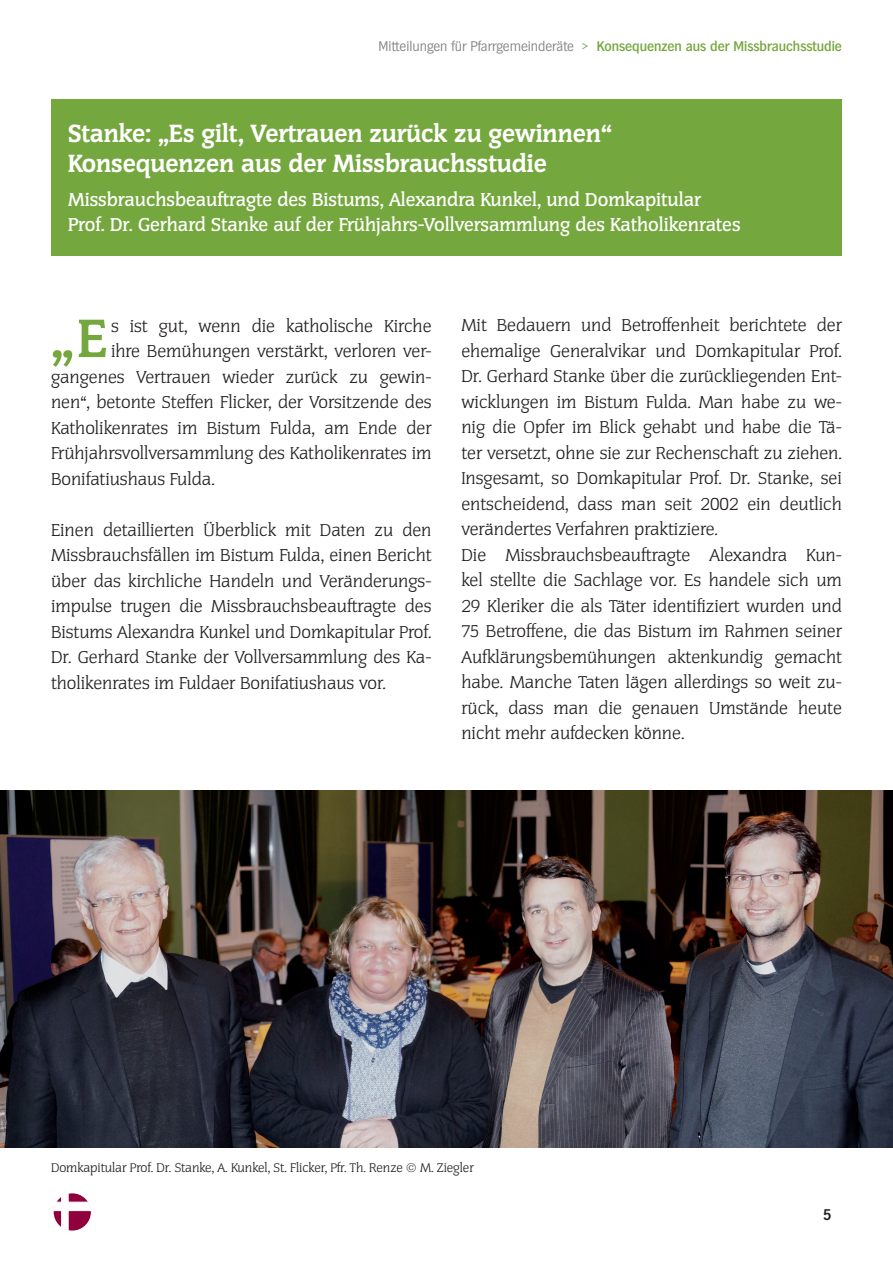
<style>
.page{position:relative;width:893px;height:1263px;background:#fff}
.page>*{position:absolute;margin:0;border:0;box-sizing:border-box;transform-origin:0 0}
.t1{font:700 51.9px "Congress";color:#74a73d}
.t2{font:800 24px/30px "Congress";color:#fff}
.t3{font:500 18px/25.5px "Congress";color:#fff}
.t4{font:300 16.5px/25.5px "Congress";color:#231f20;text-align:justify}
.t5{font:600 15px "Hamburg";color:#231f20}
.t6{font:500 13.5px "Hamburg";color:#74a73d}
.t7{font:300 12px "Congress";letter-spacing:-.005em;color:#231f20}
.s1{font-weight:300;color:#808285}
.s2{font-weight:300}
</style>
<div class="page">
<svg style="left:54px;top:1194px;width:37px;height:36px"></svg>
<div style="left:51px;top:99px;width:791px;height:156px;background:#74a73d"></div>
<img style="left:0;top:791px;width:893px;height:357px">
<p class="t6" style="left:379px;top:38px;width:465px"><span class="s1">Mitteilungen für Pfarrgemeinderäte</span> <span class="s2">&gt;</span> Konsequenzen aus der Missbrauchsstudie</p>
<h2 class="t2" style="left:68px;top:119px;width:545px">Stanke: „Es gilt, Vertrauen zurück zu gewinnen“<br>Konsequenzen aus der Missbrauchsstudie</h2>
<p class="t3" style="left:68px;top:187px;width:674px">Missbrauchsbeauftragte des Bistums, Alexandra Kunkel, und Domkapitular<br>Prof. Dr. Gerhard Stanke auf der Frühjahrs-Vollversammlung des Katholikenrates</p>
<h1 class="t1" style="left:51px;top:307px;width:58px">„E</h1>
<p class="t4" style="left:111px;top:313px;width:322px">s ist gut, wenn die katholische Kirche</p>
<p class="t4" style="left:111px;top:339px;width:322px">ihre Bemühungen verstärkt, verloren ver-</p>
<p class="t4" style="left:51px;top:364px;width:382px">gangenes Vertrauen wieder zurück zu gewin-</p>
<p class="t4" style="left:51px;top:390px;width:382px">nen“, betonte Steffen Flicker, der Vorsitzende des</p>
<p class="t4" style="left:51px;top:415px;width:382px">Katholikenrates im Bistum Fulda, am Ende der</p>
<p class="t4" style="left:51px;top:441px;width:382px">Frühjahrsvollversammlung des Katholikenrates im</p>
<p class="t4" style="left:51px;top:466px;width:165px">Bonifatiushaus Fulda.</p>
<p class="t4" style="left:51px;top:517px;width:382px">Einen detaillierten Überblick mit Daten zu den Missbrauchsfällen im Bistum Fulda, einen Bericht über das kirchliche Handeln und Veränderungs&shy;impulse trugen die Missbrauchsbeauftragte des Bistums Alexandra Kunkel und Domkapitular Prof.<br>Dr. Gerhard Stanke der Vollversammlung des Ka&shy;tholikenrates im Fuldaer Bonifatiushaus vor.</p>
<p class="t4" style="left:461px;top:313px;width:382px;text-align:left">Mit Bedauern und Betroffenheit berichtete der ehemalige Generalvikar und Domkapitular Prof.<br>Dr. Gerhard Stanke über die zurückliegenden Ent&shy;wicklungen im Bistum Fulda. Man habe zu we&shy;nig die Opfer im Blick gehabt und habe die Tä&shy;ter versetzt, ohne sie zur Rechenschaft zu ziehen.<br>Insgesamt, so Domkapitular Prof. Dr. Stanke, sei entscheidend, dass man seit 2002 ein deutlich verändertes Verfahren praktiziere.<br>Die Missbrauchsbeauftragte Alexandra Kun&shy;kel stellte die Sachlage vor. Es handele sich um 29 Kleriker die als Täter identifiziert wurden und 75 Betroffene, die das Bistum im Rahmen seiner Aufklärungsbemühungen aktenkundig gemacht habe. Manche Taten lägen allerdings so weit zu&shy;rück, dass man die genauen Umstände heute nicht mehr aufdecken könne.</p>
<p class="t7" style="left:51px;top:1161px;width:424px">Domkapitular Prof. Dr. Stanke, A. Kunkel, St. Flicker, Pfr. Th. Renze © M. Ziegler</p>
<p class="t5" style="left:823px;top:1206px;width:10px">5</p>
</div>
